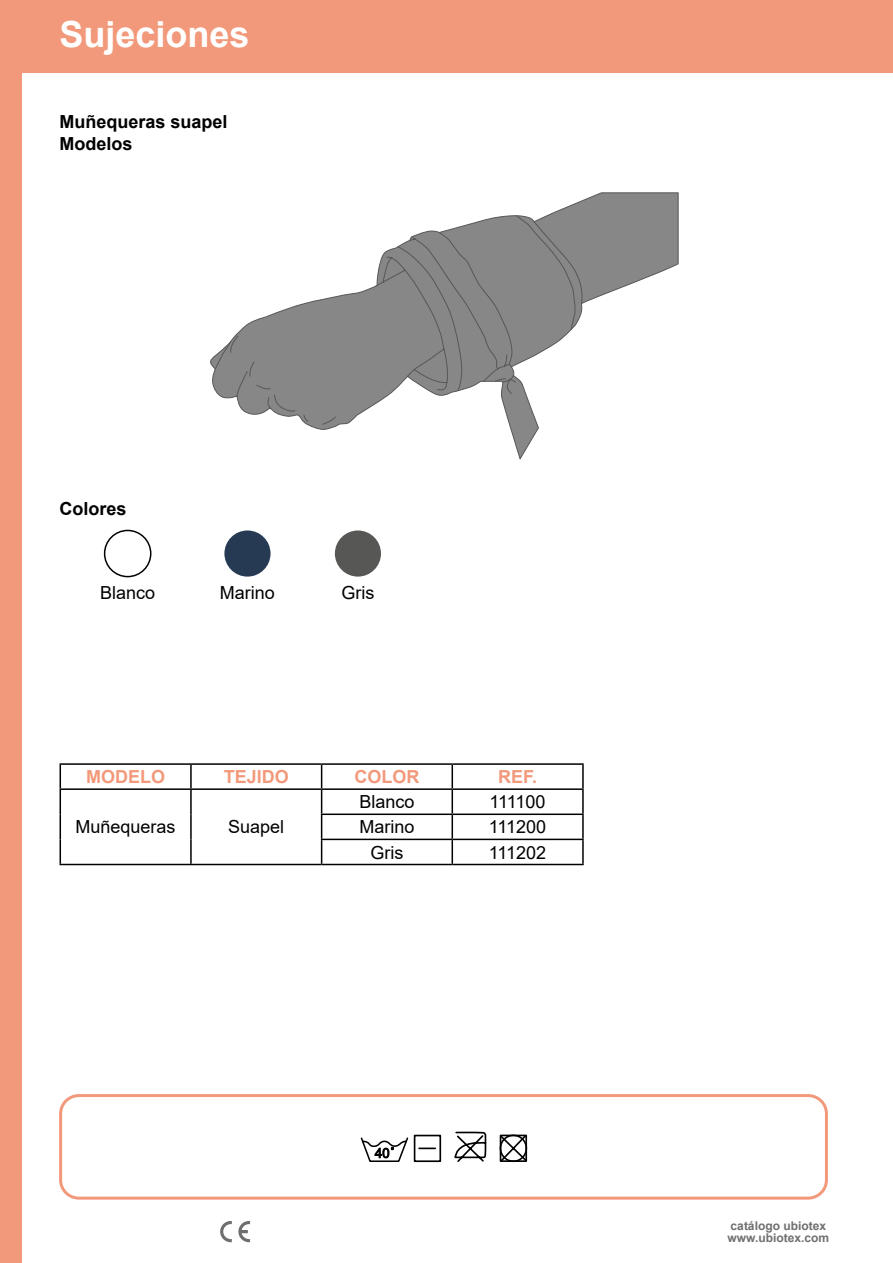
<style>
.page{position:relative;width:893px;height:1263px;background:#fff}
.page>*{position:absolute;margin:0;border:0;box-sizing:border-box;transform-origin:0 0}
.t1{font:700 36px "Arial";color:#fff}
.t2{font:18px "Arial";color:#000}
.t3{font:700 18px/21.6px "Arial";color:#000}
.t4{font:700 18px "Arial";color:#f3997b}
.t5{font:700 12px/12px "Arial";color:#706f6f}
</style>
<div class="page">
<div style="left:0;top:0;width:21px;height:1263px;background:#f3997b"></div>
<div style="left:0;top:0;width:893px;height:72px;background:#f3997b"></div>
<svg style="left:220px;top:1221px;width:12px;height:21px"></svg>
<svg style="left:238px;top:1221px;width:12px;height:21px"></svg>
<div style="left:59px;top:1094px;width:769px;height:105px;border:3px solid #f3997b;border-radius:18px"></div>
<svg style="left:454px;top:1131px;width:33px;height:31px"></svg>
<svg style="left:499px;top:1134px;width:29px;height:29px"></svg>
<svg style="left:360px;top:1134px;width:82px;height:29px"></svg>
<hr style="left:60px;top:763px;width:131px;height:2px;background:#000">
<hr style="left:191px;top:763px;width:131px;height:2px;background:#000">
<hr style="left:190px;top:765px;width:2px;height:23px;background:#000">
<hr style="left:322px;top:763px;width:130px;height:2px;background:#000">
<hr style="left:452px;top:763px;width:132px;height:2px;background:#000">
<hr style="left:582px;top:765px;width:2px;height:23px;background:#000">
<hr style="left:60px;top:788px;width:131px;height:2px;background:#000">
<hr style="left:191px;top:788px;width:131px;height:2px;background:#000">
<hr style="left:190px;top:790px;width:2px;height:24px;background:#000">
<hr style="left:322px;top:788px;width:130px;height:2px;background:#000">
<hr style="left:452px;top:788px;width:132px;height:2px;background:#000">
<hr style="left:582px;top:790px;width:2px;height:23px;background:#000">
<hr style="left:190px;top:814px;width:2px;height:25px;background:#000">
<hr style="left:321px;top:813px;width:131px;height:2px;background:#000">
<hr style="left:452px;top:813px;width:132px;height:2px;background:#000">
<hr style="left:582px;top:815px;width:2px;height:24px;background:#000">
<svg style="left:60px;top:765px;width:1px;height:99px"></svg>
<hr style="left:190px;top:839px;width:2px;height:25px;background:#000">
<hr style="left:321px;top:839px;width:131px;height:1px;background:#000">
<svg style="left:321px;top:765px;width:1px;height:99px"></svg>
<hr style="left:452px;top:839px;width:132px;height:1px;background:#000">
<svg style="left:452px;top:765px;width:1px;height:99px"></svg>
<hr style="left:582px;top:840px;width:2px;height:24px;background:#000">
<hr style="left:60px;top:864px;width:131px;height:1px;background:#000">
<hr style="left:191px;top:864px;width:131px;height:1px;background:#000">
<hr style="left:322px;top:864px;width:130px;height:1px;background:#000">
<hr style="left:452px;top:864px;width:132px;height:1px;background:#000">
<div style="left:104px;top:530px;width:47px;height:47px;border:2px solid #000;border-radius:50%"></div>
<div style="left:224px;top:530px;width:47px;height:47px;background:#263a54;border-radius:50%"></div>
<div style="left:335px;top:530px;width:46px;height:47px;background:#575756;border-radius:50%"></div>
<svg style="left:210px;top:192px;width:469px;height:268px"></svg>
<svg style="left:215px;top:215px;width:371px;height:210px"></svg>
<h1 class="t1" style="left:60px;top:9px;width:192px">Sujeciones</h1>
<p class="t3" style="left:60px;top:111px;width:170px">Muñequeras suapel<br>Modelos</p>
<p class="t3" style="left:60px;top:498px;width:69px">Colores</p>
<p class="t2" style="left:100px;top:581px;width:57px">Blanco</p>
<p class="t2" style="left:220px;top:581px;width:57px">Marino</p>
<p class="t2" style="left:341px;top:581px;width:34px">Gris</p>
<p class="t4" style="left:86px;top:764px;width:81px">MODELO</p>
<p class="t4" style="left:224px;top:764px;width:67px">TEJIDO</p>
<p class="t4" style="left:354px;top:764px;width:66px">COLOR</p>
<p class="t4" style="left:498px;top:764px;width:41px">REF.</p>
<p class="t2" style="left:76px;top:815px;width:102px">Muñequeras</p>
<p class="t2" style="left:228px;top:815px;width:58px">Suapel</p>
<p class="t2" style="left:359px;top:789px;width:57px">Blanco</p>
<p class="t2" style="left:490px;top:789px;width:58px">111100</p>
<p class="t2" style="left:359px;top:815px;width:57px">Marino</p>
<p class="t2" style="left:489px;top:815px;width:59px">111200</p>
<p class="t2" style="left:370px;top:840px;width:34px">Gris</p>
<p class="t2" style="left:489px;top:840px;width:59px">111202</p>
<p class="t5" style="left:727px;top:1220px;width:103px">catálogo ubiotex www.ubiotex.com</p>
</div>
